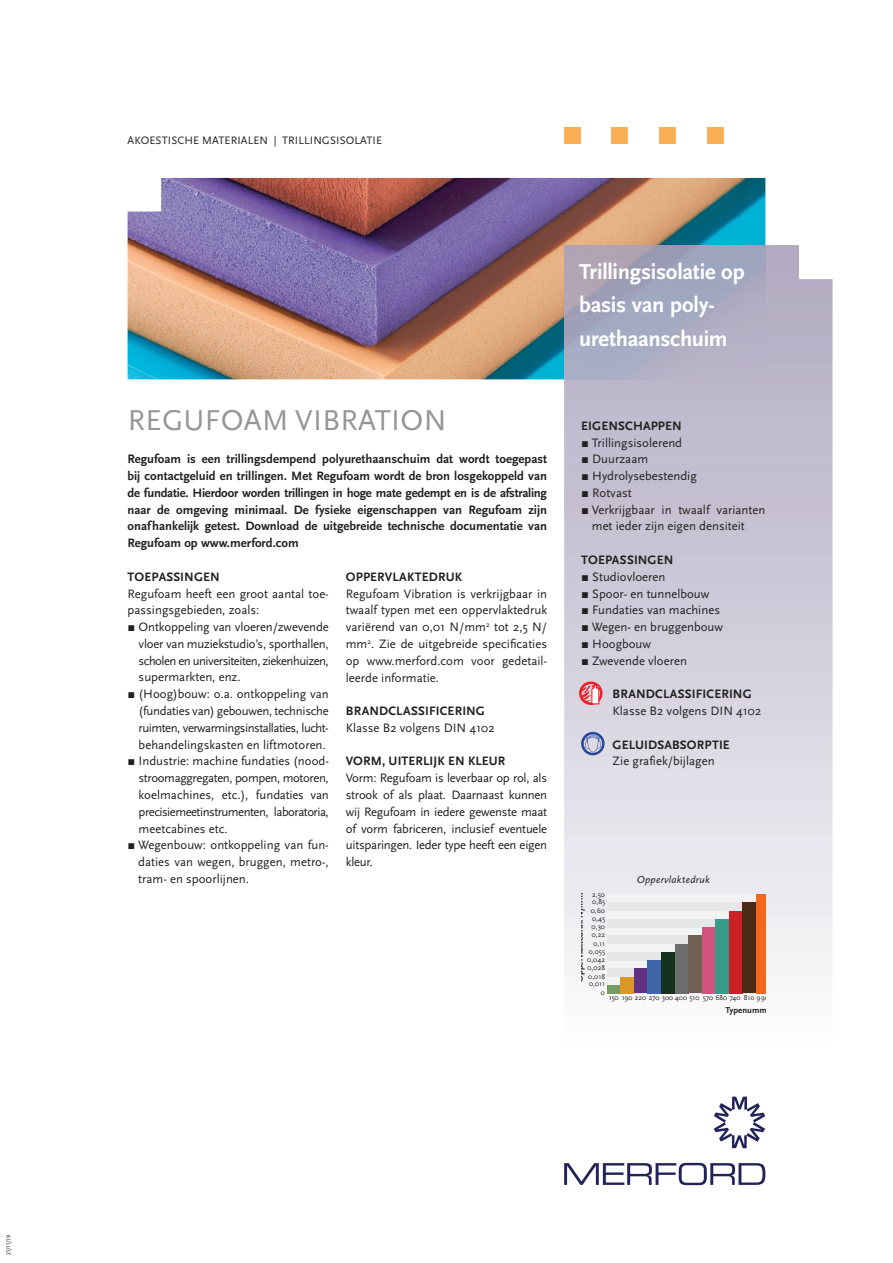
<style>
.page{position:relative;width:893px;height:1263px;background:#fff}
.page>*{position:absolute;margin:0;border:0;box-sizing:border-box;transform-origin:0 0}
.t1{font:30px "Scala Sans OT";letter-spacing:.01em;color:#939598}
.t2{font:700 22.5px/33.6px "Scala Sans OT";letter-spacing:-.01em;color:#fff}
.t3{font:12.75px/16.8px "Scala Sans OT";color:#231f20;text-align:justify}
.t4{font:700 12.75px/16.8px "Scala Sans OT";letter-spacing:.01em;color:#231f20;text-align:justify}
.t5{font:11.25px "Scala Sans OT";letter-spacing:.01em;color:#231f20}
.t6{font:italic 10.5px "Scala Sans OT";letter-spacing:.025em;color:#231f20}
.t7{font:700 8.85px "Scala Sans OT";color:#231f20}
.t8{font:7.35px "Scala Sans OT";color:#231f20}
.t9{font:6px "Scala Sans OT";color:#231f20}
</style>
<div class="page">
<img style="left:128px;top:178px;width:637px;height:201px">
<svg style="left:564px;top:245px;width:268px;height:749px;background:#d3cfdc"></svg>
<img style="left:564px;top:245px;width:201px;height:134px">
<svg style="left:714px;top:1096px;width:51px;height:52px"></svg>
<svg style="left:564px;top:1163px;width:201px;height:22px"></svg>
<div style="left:564px;top:128px;width:17px;height:16px;background:#f8af56"></div>
<div style="left:612px;top:128px;width:16px;height:16px;background:#f8af56"></div>
<div style="left:659px;top:128px;width:17px;height:16px;background:#f8af56"></div>
<div style="left:707px;top:128px;width:16px;height:16px;background:#f8af56"></div>
<svg style="left:581px;top:732px;width:23px;height:23px"></svg>
<svg style="left:579px;top:681px;width:23px;height:24px"></svg>
<div style="left:607px;top:894px;width:158px;height:99px;background:#f2f3f4"></div>
<div style="left:607px;top:902px;width:158px;height:9px;background:#e6e7e9"></div>
<div style="left:607px;top:919px;width:158px;height:8px;background:#e6e7e9"></div>
<div style="left:607px;top:935px;width:158px;height:9px;background:#e6e7e9"></div>
<div style="left:607px;top:952px;width:158px;height:8px;background:#e6e7e9"></div>
<div style="left:607px;top:968px;width:158px;height:9px;background:#e6e7e9"></div>
<div style="left:607px;top:985px;width:14px;height:8px;background:#769c64"></div>
<div style="left:621px;top:977px;width:13px;height:16px;background:#db9829"></div>
<div style="left:634px;top:968px;width:14px;height:25px;background:#633183"></div>
<div style="left:648px;top:960px;width:13px;height:33px;background:#3e66a9"></div>
<div style="left:661px;top:952px;width:14px;height:41px;background:#14321c"></div>
<div style="left:675px;top:944px;width:13px;height:49px;background:#6d6d6d"></div>
<div style="left:688px;top:935px;width:14px;height:58px;background:#716054"></div>
<div style="left:702px;top:927px;width:13px;height:66px;background:#d1547e"></div>
<div style="left:715px;top:919px;width:14px;height:74px;background:#369b89"></div>
<div style="left:729px;top:911px;width:14px;height:82px;background:#cd2026"></div>
<div style="left:743px;top:902px;width:13px;height:91px;background:#4b2b16"></div>
<div style="left:756px;top:894px;width:9px;height:99px;background:#f36721"></div>
<p class="t9" style="left:5px;top:1255px;width:22px;rotate:-90deg">21/11/19</p>
<p class="t5" style="left:128px;top:135px;width:256px">AKOESTISCHE MATERIALEN | TRILLINGSISOLATIE</p>
<h1 class="t1" style="left:128px;top:404px;width:320px">REGUFOAM VIBRATION</h1>
<p class="t4" style="left:128px;top:451px;width:421px">Regufoam is een trillingsdempend polyurethaanschuim dat wordt toegepast bij contactgeluid en trillingen. Met Regufoam wordt de bron losgekoppeld van de fundatie. Hierdoor worden trillingen in hoge mate gedempt en is de afstraling naar de omgeving minimaal. De fysieke eigenschappen van Regufoam zijn onafhankelijk getest. Download de uitgebreide technische documentatie van Regufoam op www.merford.com</p>
<p class="t4" style="left:128px;top:568px;width:94px">TOEPASSINGEN</p>
<p class="t3" style="left:128px;top:585px;width:203px">Regufoam heeft een groot aantal toe&shy;passingsgebieden, zoals:</p>
<p class="t3" style="left:139px;top:619px;width:192px;text-indent:-11px">▪ Ontkoppeling van vloeren/zwevende vloer van muziekstudio’s, sporthallen, scholen en universiteiten, ziekenhuizen, supermarkten, enz.</p>
<p class="t3" style="left:139px;top:686px;width:192px;text-indent:-11px">▪ (Hoog)bouw: o.a. ontkoppeling van (fundaties van) gebouwen, technische ruimten, verwarmingsinstallaties, lucht&shy;behandelingskasten en liftmotoren.</p>
<p class="t3" style="left:139px;top:753px;width:192px;text-indent:-11px">▪ Industrie: machine fundaties (nood&shy;stroomaggregaten, pompen, motoren, koelmachines, etc.), fundaties van precisiemeetinstrumenten, laboratoria, meetcabines etc.</p>
<p class="t3" style="left:138px;top:837px;width:192px;text-indent:-11px">▪ Wegenbouw: ontkoppeling van fun&shy;daties van wegen, bruggen, metro-, tram- en spoorlijnen.</p>
<p class="t4" style="left:346px;top:568px;width:118px">OPPERVLAKTEDRUK</p>
<p class="t3" style="left:346px;top:585px;width:203px">Regufoam Vibration is verkrijgbaar in twaalf typen met een oppervlaktedruk variërend van 0,01 N/mm<sup>2</sup> tot 2,5 N/ mm<sup>2</sup>. Zie de uitgebreide specificaties op www.merford.com voor gedetail&shy;leerde informatie.</p>
<p class="t4" style="left:346px;top:703px;width:141px">BRANDCLASSIFICERING</p>
<p class="t3" style="left:346px;top:720px;width:150px">Klasse B2 volgens DIN 4102</p>
<p class="t4" style="left:346px;top:753px;width:161px">VORM, UITERLIJK EN KLEUR</p>
<p class="t3" style="left:346px;top:770px;width:203px">Vorm: Regufoam is leverbaar op rol, als strook of als plaat. Daarnaast kunnen wij Regufoam in iedere gewenste maat of vorm fabriceren, inclusief eventuele uitsparingen. Ieder type heeft een eigen kleur.</p>
<h2 class="t2" style="left:579px;top:255px;width:167px">Trillingsisolatie op basis van poly&shy;urethaanschuim</h2>
<p class="t4" style="left:581px;top:417px;width:102px">EIGENSCHAPPEN</p>
<p class="t3" style="left:581px;top:434px;width:103px">▪ Trillingsisolerend</p>
<p class="t3" style="left:581px;top:451px;width:69px">▪ Duurzaam</p>
<p class="t3" style="left:581px;top:468px;width:117px">▪ Hydrolysebestendig</p>
<p class="t3" style="left:581px;top:485px;width:52px">▪ Rotvast</p>
<p class="t3" style="left:592px;top:501px;width:175px;text-indent:-11px">▪ Verkrijgbaar in twaalf varianten met ieder zijn eigen densiteit</p>
<p class="t4" style="left:581px;top:552px;width:94px">TOEPASSINGEN</p>
<p class="t3" style="left:581px;top:568px;width:86px">▪ Studiovloeren</p>
<p class="t3" style="left:581px;top:585px;width:130px">▪ Spoor- en tunnelbouw</p>
<p class="t3" style="left:581px;top:602px;width:140px">▪ Fundaties van machines</p>
<p class="t3" style="left:581px;top:619px;width:143px">▪ Wegen- en bruggenbouw</p>
<p class="t3" style="left:581px;top:636px;width:71px">▪ Hoogbouw</p>
<p class="t3" style="left:581px;top:652px;width:107px">▪ Zwevende vloeren</p>
<p class="t4" style="left:613px;top:686px;width:141px">BRANDCLASSIFICERING</p>
<p class="t3" style="left:613px;top:703px;width:150px">Klasse B2 volgens DIN 4102</p>
<p class="t4" style="left:613px;top:736px;width:119px">GELUIDSABSORPTIE</p>
<p class="t3" style="left:613px;top:753px;width:103px">Zie grafiek/bijlagen</p>
<p class="t7" style="left:575px;top:982px;width:93px;rotate:-90deg">Oppervlaktedruk N/mm<sup>2</sup></p>
<p class="t8" style="left:592px;top:890px;width:14px">2,50</p>
<p class="t8" style="left:592px;top:898px;width:14px">0,85</p>
<p class="t8" style="left:592px;top:931px;width:15px">0,22</p>
<p class="t8" style="left:591px;top:906px;width:16px">0,60</p>
<p class="t8" style="left:593px;top:939px;width:13px">0,11</p>
<p class="t8" style="left:592px;top:914px;width:15px">0,45</p>
<p class="t8" style="left:592px;top:923px;width:15px">0,30</p>
<p class="t8" style="left:589px;top:947px;width:18px">0,055</p>
<p class="t8" style="left:587px;top:956px;width:19px">0,042</p>
<p class="t8" style="left:587px;top:964px;width:19px">0,028</p>
<p class="t8" style="left:588px;top:972px;width:18px">0,018</p>
<p class="t8" style="left:589px;top:980px;width:18px">0,011</p>
<p class="t6" style="left:637px;top:874px;width:74px">Oppervlaktedruk</p>
<p class="t8" style="left:601px;top:989px;width:6px">0</p>
<p class="t8" style="left:609px;top:994px;width:162px">150 190 220 270 300 400 510 570 680 740 810 990</p>
<p class="t7" style="left:725px;top:1005px;width:50px">Typenummer</p>
</div>
